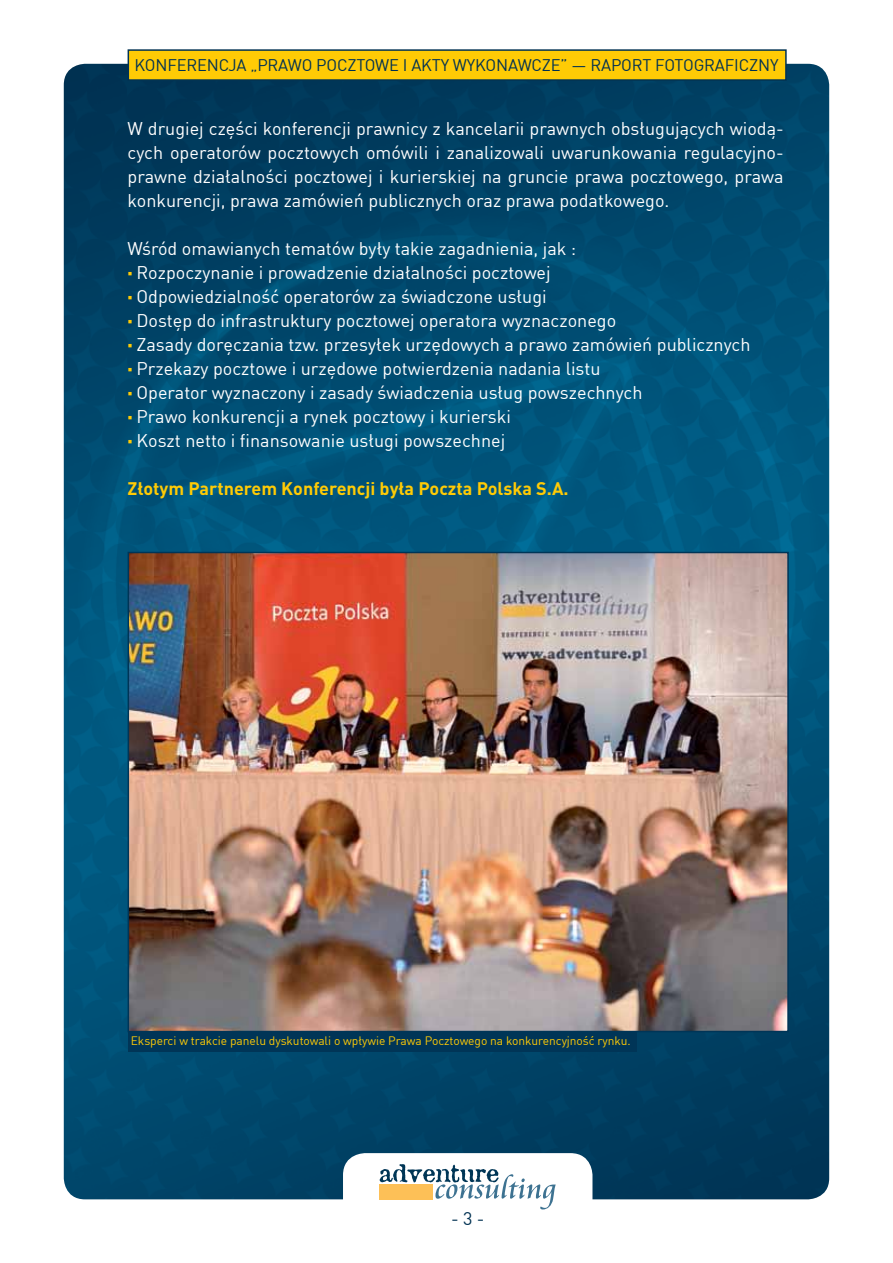
<style>
.page{position:relative;width:893px;height:1263px;background:#fff}
.page>*{position:absolute;margin:0;border:0;box-sizing:border-box;transform-origin:0 0}
.t1{font:18px/24px "DINCE";color:#fff;text-align:justify}
.t2{font:700 18px "DIN Pro Pl";color:#ffcb05}
.t3{font:18px "DINCE";color:#003152}
.t4{font:16.5px "DINCE";letter-spacing:-.01em;color:#003152}
.t5{font:12px "DINCE";letter-spacing:-.005em;color:#ffcb05}
.s1{font-family:"DINCE Black Expert";color:#ffcb05}
</style>
<div class="page">
<img style="left:64px;top:64px;width:765px;height:1135px">
<div style="left:344px;top:1154px;width:248px;height:103px;background:#fff;border-radius:21px"></div>
<div style="left:343px;top:1153px;width:249px;height:105px;border:2px solid #fff;border-radius:21px"></div>
<div style="left:128px;top:49px;width:659px;height:32px;background:#ffcb05;border:2px solid #003253"></div>
<svg style="left:380px;top:1164px;width:176px;height:45px"></svg>
<div style="left:379px;top:1184px;width:54px;height:16px;background:#fdc057"></div>
<img style="left:131px;top:555px;width:655px;height:474px">
<div style="left:128px;top:552px;width:661px;height:480px;border:2px solid #003557"></div>
<div style="left:128px;top:1032px;width:508px;height:20px;background:#003557"></div>
<p class="t4" style="left:134px;top:54px;width:645px">KONFERENCJa „PRAWO POCZTOWE I AKTY WYKONAWCZE” — RAPORT FOTOGRAFICZNY</p>
<p class="t1" style="left:128px;top:116px;width:658px">W drugiej części konferencji prawnicy z kancelarii prawnych obsługujących wiodą&shy;cych operatorów pocztowych omówili i zanalizowali uwarunkowania regulacyjno&shy;prawne działalności pocztowej i kurierskiej na gruncie prawa pocztowego, prawa konkurencji, prawa zamówień publicznych oraz prawa podatkowego.</p>
<p class="t1" style="left:128px;top:236px;width:624px;text-align:left">Wśród omawianych tematów były takie zagadnienia, jak :<br><span class="s1">·</span> Rozpoczynanie i prowadzenie działalności pocztowej<br><span class="s1">·</span> Odpowiedzialność operatorów za świadczone usługi<br><span class="s1">·</span> Dostęp do infrastruktury pocztowej operatora wyznaczonego<br><span class="s1">·</span> Zasady doręczania tzw. przesyłek urzędowych a prawo zamówień publicznych <span class="s1">·</span> Przekazy pocztowe i urzędowe potwierdzenia nadania listu<br><span class="s1">·</span> Operator wyznaczony i zasady świadczenia usług powszechnych<br><span class="s1">·</span> Prawo konkurencji a rynek pocztowy i kurierski<br><span class="s1">·</span> Koszt netto i finansowanie usługi powszechnej</p>
<p class="t2" style="left:128px;top:477px;width:443px">Złotym Partnerem Konferencji była Poczta Polska S.A.</p>
<p class="t5" style="left:131px;top:1033px;width:501px">Eksperci w trakcie panelu dyskutowali o wpływie Prawa Pocztowego na konkurencyjność rynku.</p>
<p class="t3" style="left:451px;top:1207px;width:35px">- 3 -</p>
</div>
